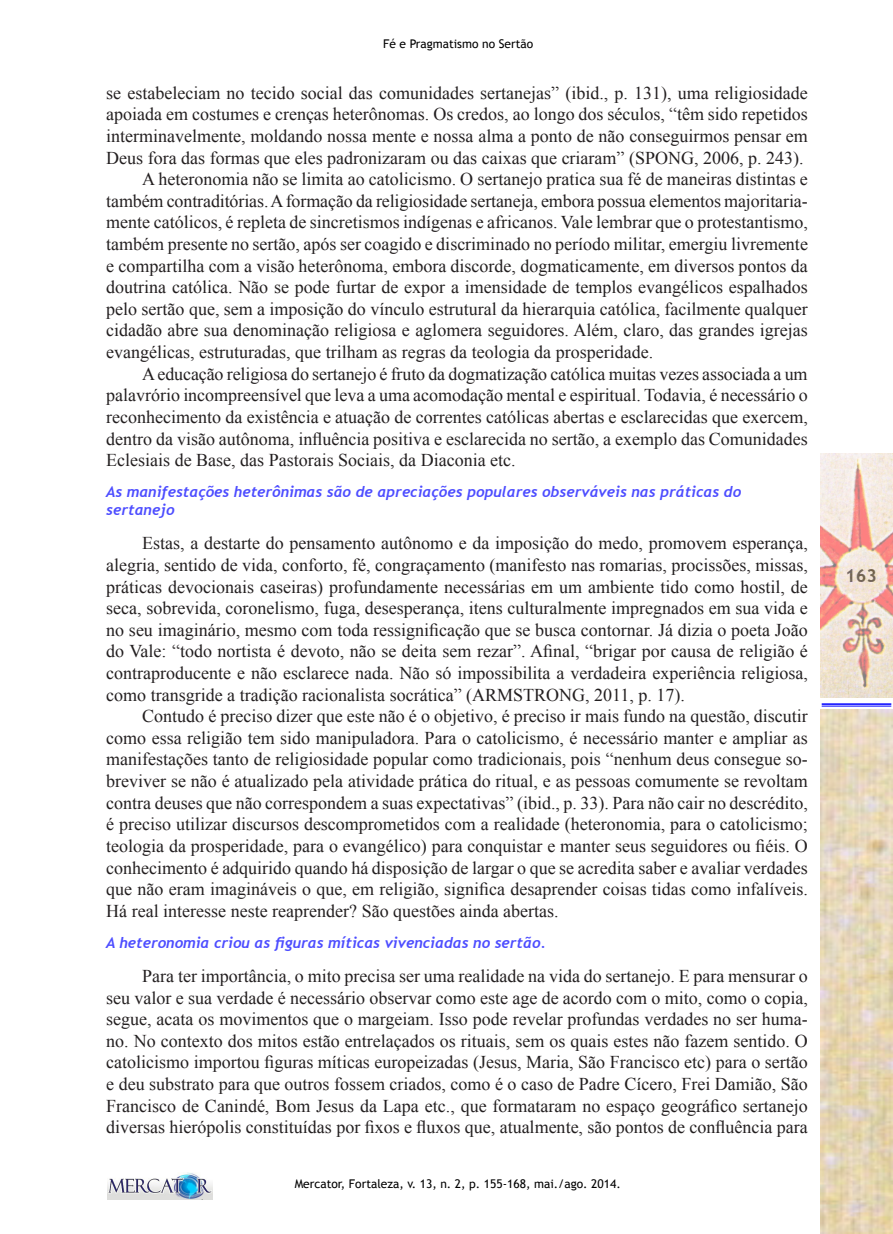
<style>
.page{position:relative;width:893px;height:1234px;background:#fff}
.page>*{position:absolute;margin:0;border:0;box-sizing:border-box;transform-origin:0 0}
.t1{font:18px/21.6px "Times New Roman";color:#231f20;text-align:justify}
.t2{font:700 18px "Trebuchet MS";color:#000}
.SUBTÍTULO_2{font:italic 700 15px/18px "Trebuchet";color:#4d4dff}
.t3{font:12px "Trebuchet MS";color:#000}
</style>
<div class="page">
<img style="left:108px;top:1172px;width:105px;height:27px">
<img style="left:821px;top:453px;width:72px;height:244px">
<hr style="left:822px;top:703px;width:69px;height:1px;background:#00f">
<hr style="left:822px;top:705px;width:69px;height:1px;background:#00f">
<img style="left:821px;top:709px;width:72px;height:524px">
<p class="t3" style="left:383px;top:37px;width:152px">Fé e Pragmatismo no Sertão</p>
<p class="t1" style="left:106px;top:81px;width:703px">se estabeleciam no tecido social das comunidades sertanejas” (ibid., p. 131), uma religiosidade apoiada em costumes e crenças heterônomas. Os credos, ao longo dos séculos, “têm sido repetidos interminavelmente, moldando nossa mente e nossa alma a ponto de não conseguirmos pensar em Deus fora das formas que eles padronizaram ou das caixas que criaram” (SPONG, 2006, p. 243).</p>
<p class="t1" style="left:106px;top:168px;width:703px;text-indent:36px">A heteronomia não se limita ao catolicismo. O sertanejo pratica sua fé de maneiras distintas e também contraditórias. A formação da religiosidade sertaneja, embora possua elementos majoritaria&shy;mente católicos, é repleta de sincretismos indígenas e africanos. Vale lembrar que o protestantismo, também presente no sertão, após ser coagido e discriminado no período militar, emergiu livremente e compartilha com a visão heterônoma, embora discorde, dogmaticamente, em diversos pontos da doutrina católica. Não se pode furtar de expor a imensidade de templos evangélicos espalhados pelo sertão que, sem a imposição do vínculo estrutural da hierarquia católica, facilmente qualquer cidadão abre sua denominação religiosa e aglomera seguidores. Além, claro, das grandes igrejas evangélicas, estruturadas, que trilham as regras da teologia da prosperidade.</p>
<p class="t1" style="left:106px;top:362px;width:703px;text-indent:36px">A educação religiosa do sertanejo é fruto da dogmatização católica muitas vezes associada a um palavrório incompreensível que leva a uma acomodação mental e espiritual. Todavia, é necessário o reconhecimento da existência e atuação de correntes católicas abertas e esclarecidas que exercem, dentro da visão autônoma, influência positiva e esclarecida no sertão, a exemplo das Comunidades Eclesiais de Base, das Pastorais Sociais, da Diaconia etc.</p>
<p class="SUBTÍTULO_2" style="left:106px;top:482px;width:637px">As manifestações heterônimas são de apreciações populares observáveis nas práticas do sertanejo</p>
<p class="t1" style="left:106px;top:532px;width:703px;text-indent:36px">Estas, a destarte do pensamento autônomo e da imposição do medo, promovem esperança, alegria, sentido de vida, conforto, fé, congraçamento (manifesto nas romarias, procissões, missas, práticas devocionais caseiras) profundamente necessárias em um ambiente tido como hostil, de seca, sobrevida, coronelismo, fuga, desesperança, itens culturalmente impregnados em sua vida e no seu imaginário, mesmo com toda ressignificação que se busca contornar. Já dizia o poeta João do Vale: “todo nortista é devoto, não se deita sem rezar”. Afinal, “brigar por causa de religião é contraproducente e não esclarece nada. Não só impossibilita a verdadeira experiência religiosa, como transgride a tradição racionalista socrática” (ARMSTRONG, 2011, p. 17).</p>
<p class="t1" style="left:106px;top:705px;width:703px;text-indent:36px">Contudo é preciso dizer que este não é o objetivo, é preciso ir mais fundo na questão, discutir como essa religião tem sido manipuladora. Para o catolicismo, é necessário manter e ampliar as manifestações tanto de religiosidade popular como tradicionais, pois “nenhum deus consegue so&shy;breviver se não é atualizado pela atividade prática do ritual, e as pessoas comumente se revoltam contra deuses que não correspondem a suas expectativas” (ibid., p. 33). Para não cair no descrédito, é preciso utilizar discursos descomprometidos com a realidade (heteronomia, para o catolicismo; teologia da prosperidade, para o evangélico) para conquistar e manter seus seguidores ou fiéis. O conhecimento é adquirido quando há disposição de largar o que se acredita saber e avaliar verdades que não eram imagináveis o que, em religião, significa desaprender coisas tidas como infalíveis.<br>Há real interesse neste reaprender? São questões ainda abertas.</p>
<p class="SUBTÍTULO_2" style="left:106px;top:933px;width:441px">A heteronomia criou as figuras míticas vivenciadas no sertão.</p>
<p class="t1" style="left:106px;top:964px;width:703px;text-indent:36px">Para ter importância, o mito precisa ser uma realidade na vida do sertanejo. E para mensurar o seu valor e sua verdade é necessário observar como este age de acordo com o mito, como o copia, segue, acata os movimentos que o margeiam. Isso pode revelar profundas verdades no ser huma&shy;no. No contexto dos mitos estão entrelaçados os rituais, sem os quais estes não fazem sentido. O catolicismo importou figuras míticas europeizadas (Jesus, Maria, São Francisco etc) para o sertão e deu substrato para que outros fossem criados, como é o caso de Padre Cícero, Frei Damião, São Francisco de Canindé, Bom Jesus da Lapa etc., que formataram no espaço geográfico sertanejo diversas hierópolis constituídas por fixos e fluxos que, atualmente, são pontos de confluência para</p>
<p class="t3" style="left:295px;top:1176px;width:328px">Mercator, Fortaleza, v. 13, n. 2, p. 155-168, mai./ago. 2014.</p>
<p class="t2" style="left:845px;top:564px;width:33px">163</p>
</div>
